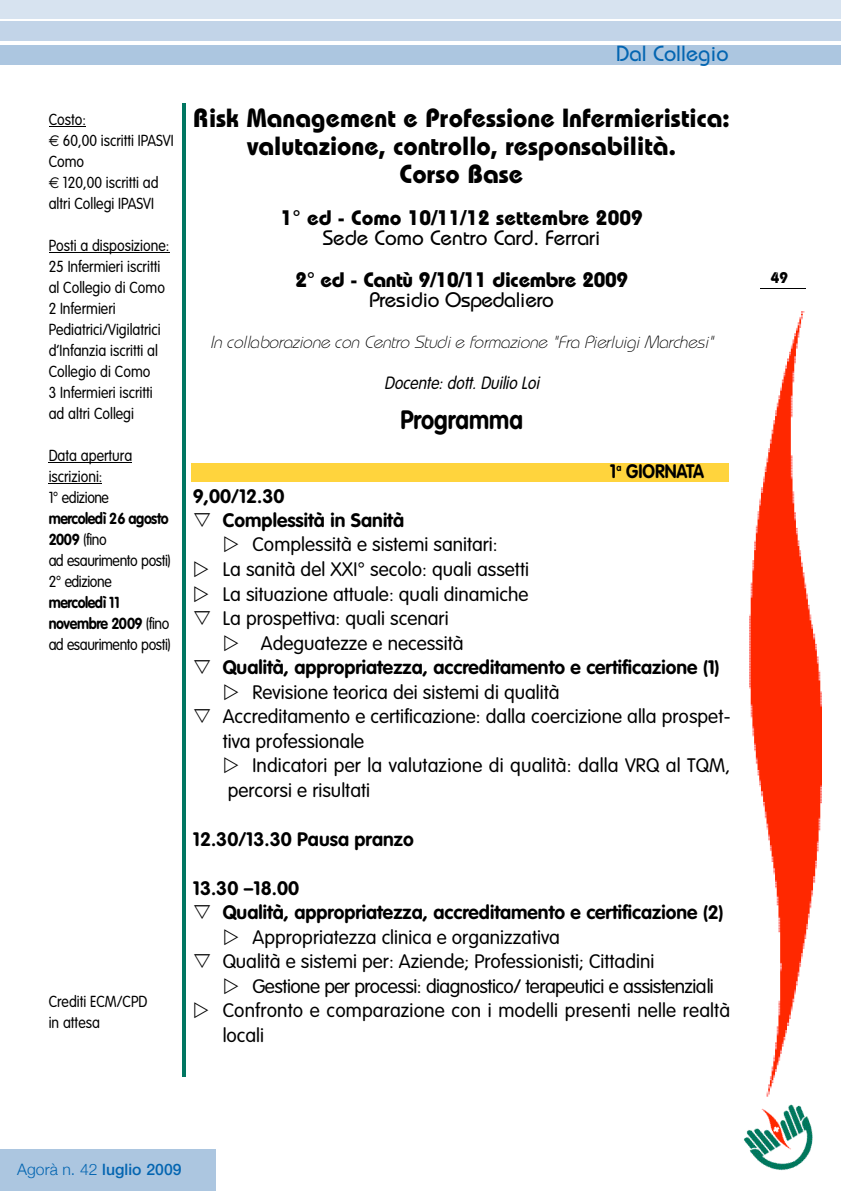
<style>
.page{position:relative;width:841px;height:1191px;background:#fff}
.page>*{position:absolute;margin:0;border:0;box-sizing:border-box;transform-origin:0 0}
.t1{font:700 26.25px/28px "Bauhaus";color:#000;text-align:center}
.t2{font:700 26.25px "VAG Rounded";color:#000;scale:.9 1}
.t3{font:500 21.88px "Bauhaus";color:#0365b1}
.t4{font:700 21px "Bauhaus";color:#000}
.t5{font:500 21px "Bauhaus";color:#000}
.t6{font:300 19.25px/24.8px "VAG Rounded";color:#000}
.t7{font:700 19.25px/24.3px "VAG Rounded";color:#000}
.t8{font:300 19.25px "VAG Rounded";letter-spacing:-.03em;color:#000}
.t9{font:700 19.25px "VAG Rounded";color:#000;scale:.9 1}
.t10{font:italic 300 17.5px "Bauhaus";color:#000}
.t11{font:italic 300 17.5px "VAG Rounded";color:#000;scale:.9 1}
.t12{font:300 15.75px/21px "VAG Rounded";color:#000;scale:.9 1}
.t13{font:300 15.75px/21px "VAG Rounded";letter-spacing:-.025em;color:#000;scale:.9 1}
.t14{font:300 15.75px/21px "VAG Rounded";letter-spacing:-.03em;color:#000;scale:.9 1}
.t15{font:500 15.75px "Helvetica Neue";letter-spacing:.005em;color:#0365b1}
.t16{font:700 15.58px "Bauhaus";color:#000}
.s1{font-family:"Euro Sans";font-weight:400}
.s2{font-weight:700}
.s3{font-weight:300}
</style>
<div class="page">
<img style="left:749px;top:311px;width:72px;height:785px">
<div style="left:0;top:0;width:840px;height:18px;background:#d7e3f0"></div>
<div style="left:0;top:22px;width:840px;height:19px;background:#c2d4e8"></div>
<div style="left:0;top:1148px;width:215px;height:42px;background:#acc6e0"></div>
<img style="left:774px;top:1091px;width:47px;height:80px">
<hr style="left:760px;top:288px;width:45px;height:1px;background:#000">
<div style="left:0;top:45px;width:840px;height:19px;background:#acc6e0"></div>
<hr style="left:182px;top:103px;width:4px;height:973px;background:#007661">
<hr style="left:49px;top:126px;width:37px;height:1px;background:#000">
<hr style="left:49px;top:252px;width:120px;height:1px;background:#000">
<hr style="left:49px;top:462px;width:83px;height:1px;background:#000">
<hr style="left:49px;top:483px;width:53px;height:1px;background:#000">
<div style="left:191px;top:463px;width:537px;height:18px;background:#ffd43d"></div>
<p class="t12" style="left:49px;top:110px;width:140px">Costo:<br><span class="s1">e</span> 60,00 iscritti IPASVI<br>Como<br><span class="s1">e</span> 120,00 iscritti ad altri Collegi IPASVI</p>
<p class="t12" style="left:49px;top:236px;width:136px">Posti a disposizione:<br>25 Infermieri iscritti al Collegio di Como<br>2 Infermieri<br>Pediatrici/Vigilatrici d’Infanzia iscritti al<br>Collegio di Como<br>3 Infermieri iscritti ad altri Collegi</p>
<p class="t12" style="left:49px;top:446px;width:94px">Data apertura iscrizioni:<br>1° edizione</p>
<p class="t13" style="left:49px;top:509px;width:137px"><span class="s2">m e rcoledì 26 agosto<br>2009</span> (fino<br>ad esaurimento posti)<br>2° edizione</p>
<p class="t14" style="left:49px;top:593px;width:137px"><span class="s2">m e rcoledì 11<br>n o v e m b re 2009</span> (fino ad esaurimento posti)</p>
<p class="t12" style="left:49px;top:992px;width:111px">Crediti ECM/CPD in attesa</p>
<p class="t3" style="left:616px;top:46px;width:114px">Dal Collegio</p>
<h1 class="t1" style="left:193px;top:107px;width:538px">Risk Management e Professione Infermieristica: valutazione, controllo, responsabilità.<br>Corso Base</h1>
<p class="t4" style="left:280px;top:210px;width:363px">1° ed - Como 10/11/12 settembre 2009</p>
<p class="t5" style="left:322px;top:230px;width:279px">Sede Como Centro Card. Ferrari</p>
<p class="t4" style="left:295px;top:272px;width:334px">2° ed - Cantù 9/10/11 dicembre 2009</p>
<p class="t5" style="left:369px;top:292px;width:186px">P residio Ospedaliero</p>
<p class="t10" style="left:210px;top:335px;width:508px">In collaborazione con Centro Studie formazione "Fra Pierluigi Marchesi"</p>
<p class="t11" style="left:384px;top:375px;width:177px">Docente:dott.Duilio Loi</p>
<h1 class="t2" style="left:400px;top:409px;width:138px">Programma</h1>
<p class="t9" style="left:609px;top:463px;width:106px">1<sup>a</sup> GIORNATA</p>
<p class="t7" style="left:193px;top:485px;width:93px">9,00/12.30</p>
<p class="t7" style="left:193px;top:509px;width:213px">▲ Complessità in Sanità</p>
<p class="t6" style="left:252px;top:533px;width:246px">Complessità e sistemi sanitari:</p>
<p class="t6" style="left:223px;top:558px;width:308px">La sanità del XXI° secolo: quali assetti</p>
<p class="t6" style="left:223px;top:583px;width:307px">La situazione attuale: quali dinamiche</p>
<p class="t6" style="left:261px;top:607px;width:204px;text-indent:-68px">▲ La prospettiva: quali scenari<br>Adeguatezze e necessità</p>
<p class="t7" style="left:252px;top:656px;width:468px;text-indent:-60px">▲ Qualità, appropriatezza, accreditamento e certificazione (1)<br><span class="s3">Revisione teorica dei sistemi di qualità</span></p>
<p class="t6" style="left:223px;top:705px;width:509px;line-height:24.3px;text-indent:-30px">▲ Accreditamento e certificazione: dalla coercizione alla prospet&shy;tiva professionale</p>
<p class="t6" style="left:228px;top:754px;width:504px;text-indent:25px">Indicatori per la valutazione di qualità: dalla VRQ al TQM, percorsi e risultati</p>
<p class="t7" style="left:193px;top:828px;width:222px">12.30/13.30 Pausa pranzo</p>
<p class="t7" style="left:193px;top:877px;width:108px">13.30 –18.00</p>
<p class="t7" style="left:252px;top:901px;width:472px;line-height:24.8px;text-indent:-60px">▲ Qualità, appropriatezza, accreditamento e certificazione (2)<br><span class="s3">Appropriatezza clinica e organizzativa</span></p>
<p class="t6" style="left:193px;top:950px;width:463px">▲ Qualità e sistemi per: Aziende; Professionisti; Cittadini</p>
<p class="t8" style="left:252px;top:977px;width:462px">Gestione per processi: diagnostico/ terapeutici e assistenziali</p>
<p class="t6" style="left:223px;top:999px;width:509px">Confronto e comparazione con i modelli presenti nelle realtà</p>
<p class="t6" style="left:223px;top:1024px;width:43px">locali</p>
<p class="t16" style="left:770px;top:272px;width:19px">49</p>
<p class="t15" style="left:17px;top:1163px;width:166px"><span class="s3">Agorà n. 42</span> luglio 2009</p>
</div>
